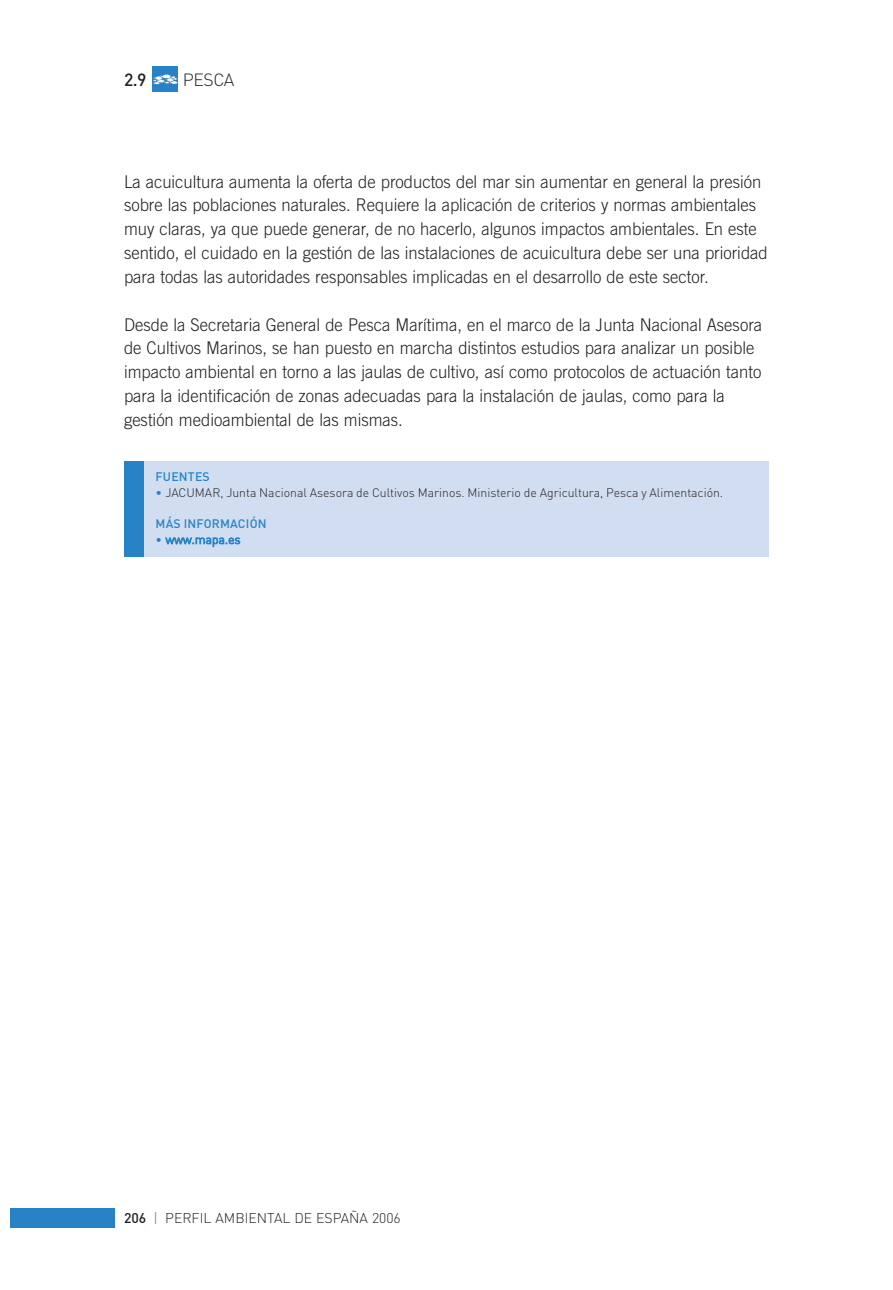
<style>
.page{position:relative;width:893px;height:1290px;background:#fff}
.page>*{position:absolute;margin:0;border:0;box-sizing:border-box;transform-origin:0 0}
.t1{font:300 17.5px/23.8px "Trade Gothic";color:#231f20;scale:.95 1}
.t2{font:300 17.5px "DIN";letter-spacing:-.025em;color:#231f20}
.t3{font:500 17.5px "DIN";color:#231f20}
.t4{font:300 14px "DIN";color:#231f20}
.t5{font:300 12.25px "DIN";color:#231f20}
.t6{font:500 12.25px "DIN";letter-spacing:.015em;color:#2783c5}
.t7{font:300 12.25px "DIN";letter-spacing:-.005em;color:#2783c5}
.s1{color:#2783c5}
.s2{font-weight:500}
</style>
<div class="page">
<img style="left:152px;top:66px;width:25px;height:25px">
<div style="left:10px;top:1208px;width:104px;height:20px;background:#2783c5"></div>
<div style="left:144px;top:461px;width:625px;height:96px;background:#d1def1"></div>
<div style="left:124px;top:461px;width:20px;height:96px;background:#2783c5"></div>
<p class="t3" style="left:124px;top:73px;width:24px">2.9</p>
<p class="t2" style="left:183px;top:73px;width:53px">PESCA</p>
<p class="t1" style="left:124px;top:171px;width:679px">La acuicultura aumenta la oferta de productos del mar sin aumentar en general la presión sobre las poblaciones naturales. Requiere la aplicación de criterios y normas ambientales muy claras, ya que puede generar, de no hacerlo, algunos impactos ambientales. En este sentido, el cuidado en la gestión de las instalaciones de acuicultura debe ser una prioridad para todas las autoridades responsables implicadas en el desarrollo de este sector.</p>
<p class="t1" style="left:124px;top:314px;width:673px">Desde la Secretaria General de Pesca Marítima, en el marco de la Junta Nacional Asesora de Cultivos Marinos, se han puesto en marcha distintos estudios para analizar un posible impacto ambiental en torno a las jaulas de cultivo, así como protocolos de actuación tanto para la identificación de zonas adecuadas para la instalación de jaulas, como para la gestión medioambiental de las mismas.</p>
<p class="t6" style="left:156px;top:472px;width:56px">FUENTES</p>
<p class="t5" style="left:156px;top:488px;width:569px"><span class="s1">•</span> JACUMAR, Junta Nacional Asesora de Cultivos Marinos. Ministerio de Agricultura, Pesca y Alimentación.</p>
<p class="t6" style="left:156px;top:519px;width:113px">MÁS INFORMACIÓN</p>
<p class="t7" style="left:156px;top:535px;width:86px">• www.mapa.es</p>
<p class="t4" style="left:124px;top:1213px;width:278px"><span class="s2">206</span> <span class="s1">|</span> PERFIL AMBIENTAL DE ESPAÑA 2006</p>
</div>
